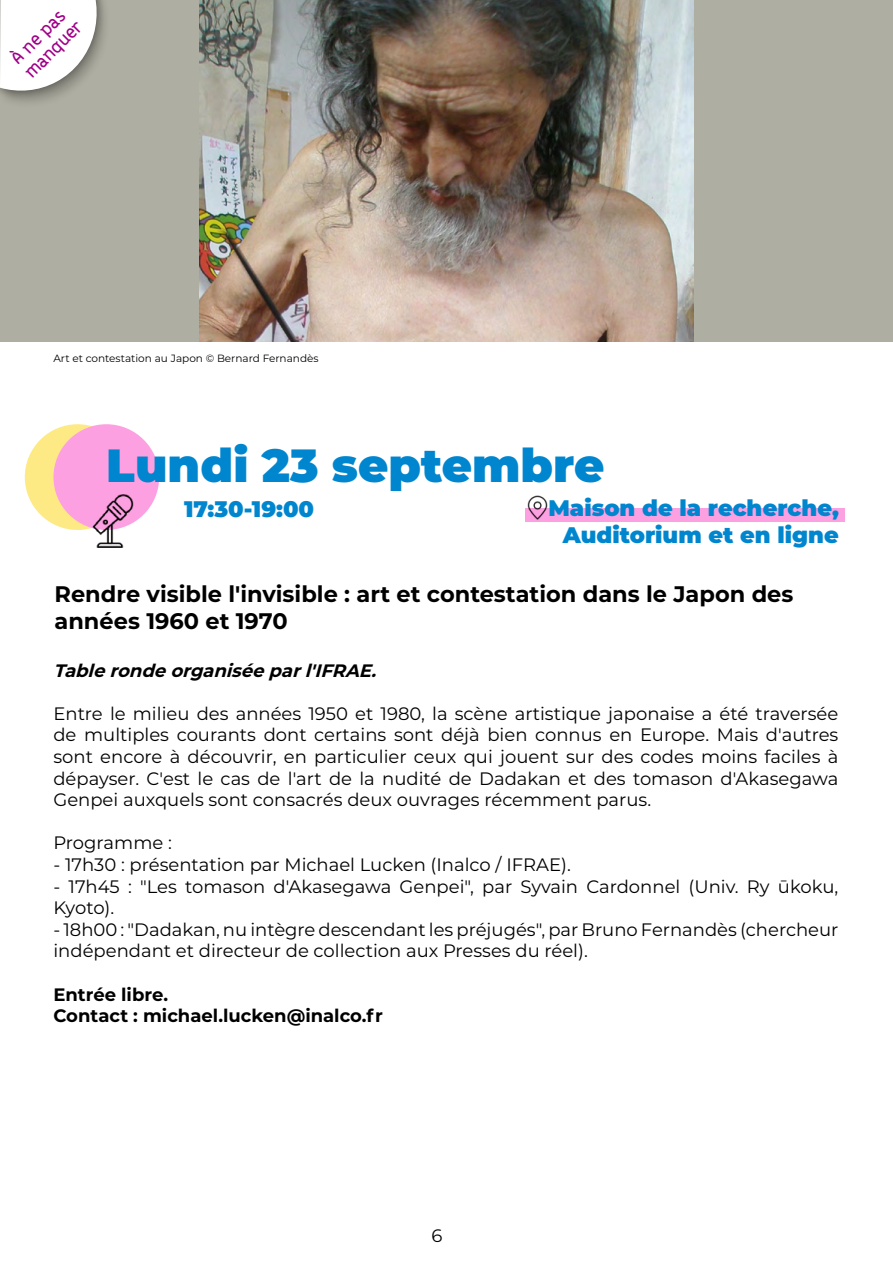
<style>
.page{position:relative;width:893px;height:1263px;background:#fff}
.page>*{position:absolute;margin:0;border:0;box-sizing:border-box;transform-origin:0 0}
.t1{font:900 46.5px "Montserrat";color:#0086ce}
.t2{font:700 22.5px/27px "Montserrat";color:#000}
.t3{font:900 22.5px/27px "Montserrat";color:#0086ce;text-align:right}
.t4{font:18px/21.6px "Montserrat";color:#000}
.t5{font:700 18px/21.6px "Montserrat";color:#000}
.t6{font:italic 700 18px "Montserrat";color:#000}
.t7{font:700 16.5px/19.8px "ABB Line";color:#a10089}
.t8{font:10.5px "Montserrat";color:#000}
</style>
<div class="page">
<div style="left:25px;top:424px;width:106px;height:106px;background:#fdea85;border-radius:50%"></div>
<div style="left:0;top:0;width:893px;height:341px;background:#aeaea2"></div>
<img style="left:199px;top:0;width:494px;height:341px">
<div style="left:525px;top:508px;width:319px;height:14px;background:#fda0e1"></div>
<div style="left:53px;top:424px;width:106px;height:106px;background:#fda0e1;border-radius:50%"></div>
<img style="left:527px;top:495px;width:21px;height:25px">
<img style="left:86px;top:494px;width:53px;height:53px">
<svg style="left:0;top:0;width:105px;height:102px"></svg>
<p class="t7" style="left:7px;top:54px;width:74px;rotate:-45deg">À ne pas manquer</p>
<p class="t8" style="left:53px;top:351px;width:267px">Art et contestation au Japon © Bernard Fernandès</p>
<h1 class="t1" style="left:106px;top:431px;width:500px">Lundi 23 septembre</h1>
<p class="t3" style="left:548px;top:493px;width:292px">Maison de la recherche,<br>Auditorium et en ligne</p>
<p class="t2" style="left:55px;top:579px;width:740px">Rendre visible l'invisible : art et contestation dans le Japon des années 1960 et 1970</p>
<p class="t3" style="left:184px;top:494px;width:132px">17:30-19:00</p>
<p class="t6" style="left:53px;top:657px;width:330px">Tablerondeorganiséeparl'IFRAE.</p>
<p class="t4" style="left:53px;top:702px;width:786px;text-align:justify">Entre le milieu des années 1950 et 1980, la scène artistique japonaise a été traversée de multiples courants dont certains sont déjà bien connus en Europe. Mais d'autres sont encore à découvrir, en particulier ceux qui jouent sur des codes moins faciles à dépayser. C'est le cas de l'art de la nudité de Dadakan et des tomason d'Akasegawa Genpei auxquels sont consacrés deux ouvrages récemment parus.</p>
<p class="t4" style="left:53px;top:831px;width:120px">Programme :</p>
<p class="t4" style="left:53px;top:853px;width:519px">- 17h30 : présentation par Michael Lucken (Inalco / IFRAE).</p>
<p class="t4" style="left:53px;top:875px;width:786px">- 17h45 : "Les tomason d'Akasegawa Genpei", par Syvain Cardonnel (Univ. Ry ūkoku,<br>Kyoto).</p>
<p class="t4" style="left:53px;top:918px;width:786px">- 18h00 : "Dadakan, nu intègre descendant les préjugés", par Bruno Fernandès (chercheur indépendant et directeur de collection aux Presses du réel).</p>
<p class="t5" style="left:53px;top:982px;width:331px">Entrée libre.<br>Contact : michael.lucken@inalco.fr</p>
<p class="t4" style="left:432px;top:1224px;width:12px">6</p>
</div>
